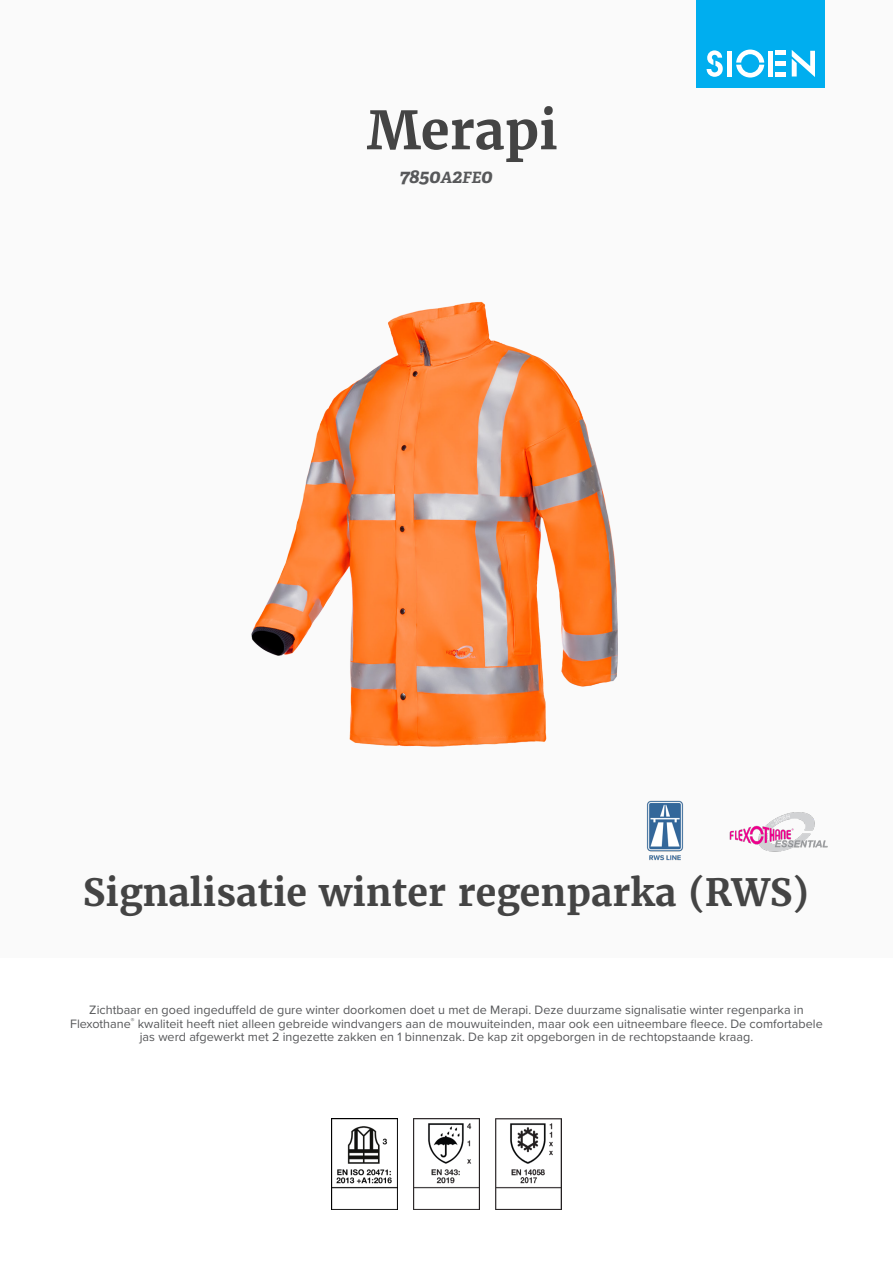
<style>
.page{position:relative;width:893px;height:1263px;background:#fff}
.page>*{position:absolute;margin:0;border:0;box-sizing:border-box;transform-origin:0 0}
.product_name{font:700 52.5px "Merriweather";color:#444}
.product_h2{font:700 37.5px "Merriweather";color:#444}
.product_ref{font:italic 700 19.5px "Adelle";color:#57585a}
.product_description{font:12.6px/13.6px "Proxima Nova";color:#57585a;text-align:center}
.s1{font-size:15.6px}
</style>
<div class="page">
<div style="left:0;top:0;width:893px;height:957px;background:#fafafa"></div>
<div style="left:697px;top:0;width:128px;height:88px;background:#00aeef"></div>
<svg style="left:707px;top:50px;width:16px;height:27px"></svg>
<svg style="left:736px;top:50px;width:28px;height:28px"></svg>
<div style="left:727px;top:51px;width:5px;height:26px;background:#fff"></div>
<div style="left:768px;top:51px;width:5px;height:26px;background:#fff"></div>
<div style="left:775px;top:72px;width:11px;height:5px;background:#fff"></div>
<div style="left:775px;top:61px;width:11px;height:5px;background:#fff"></div>
<hr style="left:775px;top:51px;width:11px;height:4px;background:#fff">
<svg style="left:792px;top:50px;width:23px;height:27px"></svg>
<img style="left:729px;top:812px;width:99px;height:40px">
<img style="left:331px;top:1118px;width:66px;height:92px">
<img style="left:413px;top:1118px;width:67px;height:92px">
<img style="left:495px;top:1118px;width:67px;height:92px">
<img style="left:251px;top:301px;width:433px;height:560px">
<p class="product_name" style="left:367px;top:97px;width:192px">Merapi</p>
<p class="product_ref" style="left:399px;top:164px;width:95px">7850<span class="s1">A</span>2<span class="s1">FE</span>0</p>
<p class="product_h2" style="left:83px;top:868px;width:728px">Signalisatie winter regenparka (RWS)</p>
<p class="product_description" style="left:70px;top:1002px;width:754px">Zichtbaar en goed ingeduffeld de gure winter doorkomen doet u met de Merapi. Deze duurzame signalisatie winter regenparka in<br>Flexothane<sup>®</sup> kwaliteit heeft niet alleen gebreide windvangers aan de mouwuiteinden, maar ook een uitneembare fleece. De comfortabele jas werd afgewerkt met 2 ingezette zakken en 1 binnenzak. De kap zit opgeborgen in de rechtopstaande kraag.</p>
</div>
